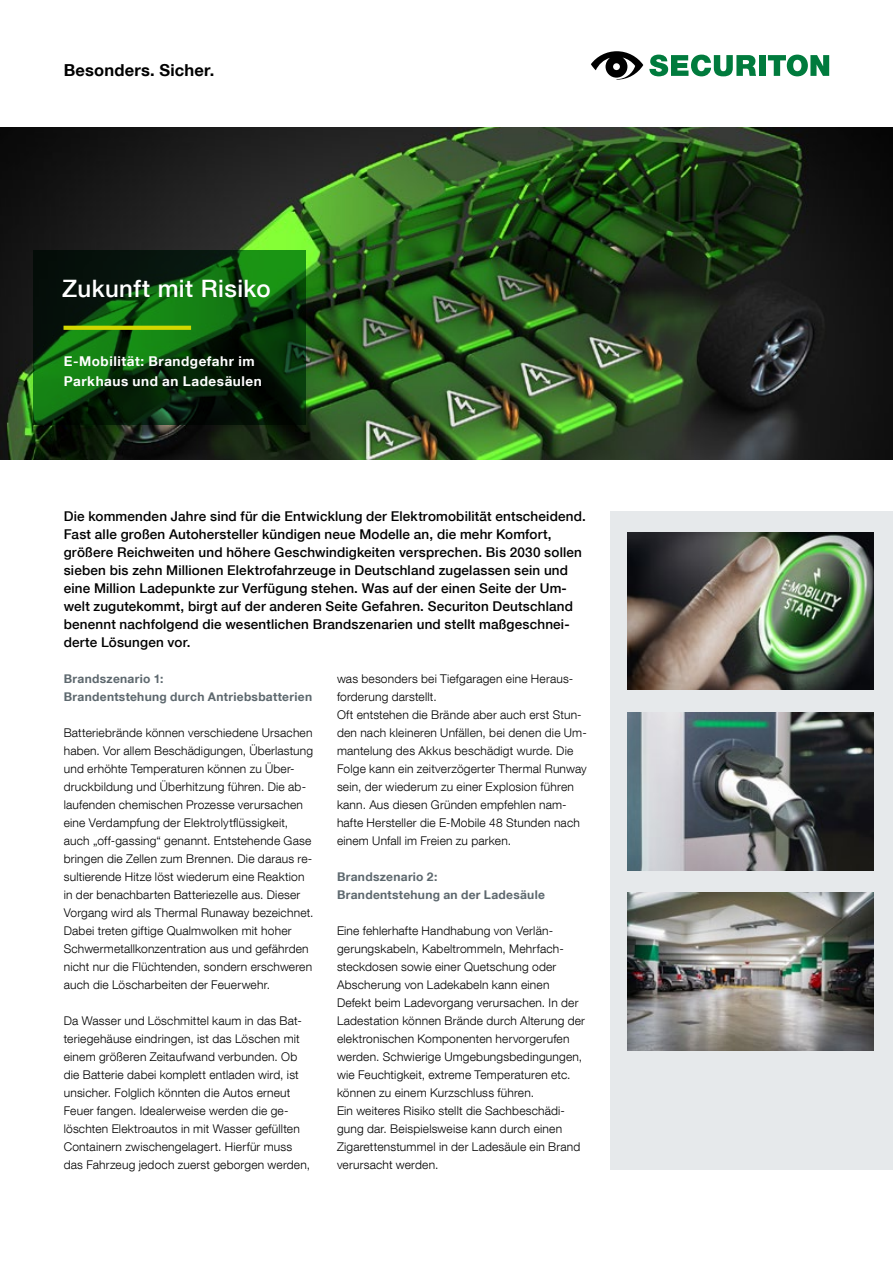
<style>
.page{position:relative;width:893px;height:1263px;background:#fff}
.page>*{position:absolute;margin:0;border:0;box-sizing:border-box;transform-origin:0 0}
.t1{font:500 24px "Helvetica Neue LT Com";letter-spacing:.015em;color:#fff}
.t2{font:700 16.5px "Helvetica Neue LT Com";letter-spacing:.01em;color:#000}
.t3{font:500 13.5px/18px "Helvetica Neue LT Com";letter-spacing:.015em;color:#000}
.t4{font:700 13.5px/19.5px "Helvetica Neue LT Com";letter-spacing:.04em;color:#fff}
.t5{font:300 12px/18px "Helvetica Neue LT Com";letter-spacing:.015em;color:#000}
.t6{font:700 12px/18px "Helvetica Neue LT Com";letter-spacing:.025em;color:#5d686e}
</style>
<div class="page">
<div style="left:610px;top:511px;width:283px;height:658px;background:#e6e9eb"></div>
<svg style="left:591px;top:51px;width:52px;height:29px"></svg>
<svg style="left:649px;top:55px;width:107px;height:21px"></svg>
<div style="left:759px;top:55px;width:7px;height:21px;background:#007b3d"></div>
<svg style="left:768px;top:55px;width:61px;height:21px"></svg>
<img style="left:0;top:128px;width:893px;height:331px">
<svg style="left:34px;top:250px;width:272px;height:174px;background:#0b3e0c"></svg>
<svg style="left:64px;top:326px;width:127px;height:4px"></svg>
<img style="left:627px;top:532px;width:247px;height:158px">
<img style="left:627px;top:713px;width:247px;height:157px">
<img style="left:627px;top:893px;width:247px;height:157px">
<h2 class="t2" style="left:64px;top:60px;width:152px">Besonders. Sicher.</h2>
<h1 class="t1" style="left:62px;top:274px;width:210px">Zukunft mit Risiko</h1>
<p class="t4" style="left:64px;top:351px;width:199px">E-Mobilität: Brandgefahr im<br>Parkhaus und an Ladesäulen</p>
<p class="t3" style="left:64px;top:507px;width:524px">Die kommenden Jahre sind für die Entwicklung der Elektromobilität entscheidend.<br>Fast alle großen Autohersteller kündigen neue Modelle an, die mehr Komfort, größere Reichweiten und höhere Geschwindigkeiten versprechen. Bis 2030 sollen sieben bis zehn Millionen Elektrofahrzeuge in Deutschland zugelassen sein und eine Million Ladepunkte zur Verfügung stehen. Was auf der einen Seite der Um&shy;welt zugutekommt, birgt auf der anderen Seite Gefahren. Securiton Deutschland benennt nachfolgend die wesentlichen Brandszenarien und stellt maßgeschnei&shy;derte Lösungen vor.</p>
<p class="t6" style="left:64px;top:670px;width:250px">Brandszenario 1:<br>Brandentstehung durch Antriebsbatterien</p>
<p class="t5" style="left:64px;top:724px;width:251px">Batteriebrände können verschiedene Ursachen haben. Vor allem Beschädigungen, Überlastung und erhöhte Temperaturen können zu Über&shy;druckbildung und Überhitzung führen. Die ab&shy;laufenden chemischen Prozesse verursachen eine Verdampfung der Elektrolytflüssigkeit, auch „off-gassing“ genannt. Entstehende Gase bringen die Zellen zum Brennen. Die daraus re&shy;sultierende Hitze löst wiederum eine Reaktion in der benachbarten Batteriezelle aus. Dieser Vorgang wird als Thermal Runaway bezeichnet.<br>Dabei treten giftige Qualmwolken mit hoher Schwermetallkonzentration aus und gefährden nicht nur die Flüchtenden, sondern erschweren auch die Löscharbeiten der Feuerwehr.</p>
<p class="t5" style="left:64px;top:1012px;width:248px">Da Wasser und Löschmittel kaum in das Bat&shy;teriegehäuse eindringen, ist das Löschen mit einem größeren Zeitaufwand verbunden. Ob die Batterie dabei komplett entladen wird, ist unsicher. Folglich könnten die Autos erneut Feuer fangen. Idealerweise werden die ge&shy;löschten Elektroautos in mit Wasser gefüllten Containern zwischengelagert. Hierfür muss das Fahrzeug jedoch zuerst geborgen werden,</p>
<p class="t5" style="left:337px;top:670px;width:251px">was besonders bei Tiefgaragen eine Heraus&shy;forderung darstellt.<br>Oft entstehen die Brände aber auch erst Stun&shy;den nach kleineren Unfällen, bei denen die Um&shy;mantelung des Akkus beschädigt wurde. Die Folge kann ein zeitverzögerter Thermal Runway sein, der wiederum zu einer Explosion führen kann. Aus diesen Gründen empfehlen nam&shy;hafte Hersteller die E-Mobile 48 Stunden nach einem Unfall im Freien zu parken.</p>
<p class="t6" style="left:337px;top:868px;width:209px">Brandszenario 2:<br>Brandentstehung an der Ladesäule</p>
<p class="t5" style="left:337px;top:922px;width:250px">Eine fehlerhafte Handhabung von Verlän&shy;gerungskabeln, Kabeltrommeln, Mehrfach&shy;steckdosen sowie einer Quetschung oder Abscherung von Ladekabeln kann einen Defekt beim Ladevorgang verursachen. In der Ladestation können Brände durch Alterung der elektronischen Komponenten hervorgerufen werden. Schwierige Umgebungsbedingungen, wie Feuchtigkeit, extreme Temperaturen etc. können zu einem Kurzschluss führen.<br>Ein weiteres Risiko stellt die Sachbeschädi&shy;gung dar. Beispielsweise kann durch einen Zigarettenstummel in der Ladesäule ein Brand verursacht werden.</p>
</div>
